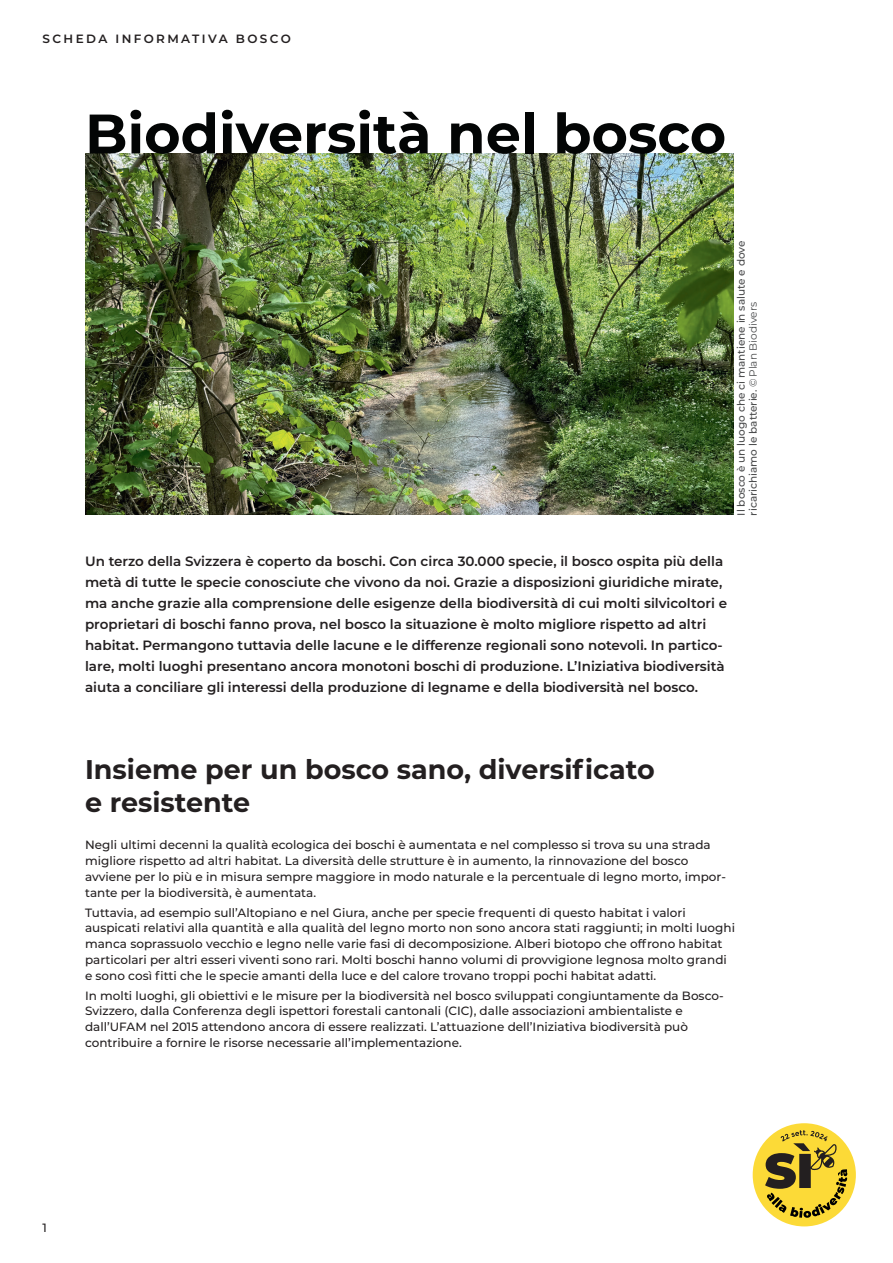
<style>
.page{position:relative;width:893px;height:1263px;background:#fff}
.page>*{position:absolute;margin:0;border:0;box-sizing:border-box;transform-origin:0 0}
.t1{font:700 55.5px "Montserrat";color:#030505}
.t2{font:700 27px/33px "Montserrat";color:#231f20}
.t3{font:600 13.5px/21px "Montserrat";color:#231f20}
.t4{font:500 12px/15.8px "Montserrat";color:#231f20}
.t5{font:600 12px "Montserrat";letter-spacing:.2em;color:#231f20}
.t6{font:500 10.5px/12px "Montserrat";color:#494a4b}
.s1{font-weight:400}
</style>
<div class="page">
<img style="left:85px;top:153px;width:648px;height:362px">
<div style="left:753px;top:1123px;width:103px;height:103px;background:#fcda37;border-radius:50%"></div>
<svg style="left:765px;top:1130px;width:82px;height:88px"></svg>
<p class="t5" style="left:43px;top:30px;width:250px">SCHEDA INFORMATIVA BOSCO</p>
<h1 class="t1" style="left:85px;top:94px;width:643px">Biodiversità nel bosco</h1>
<p class="t6" style="left:735px;top:515px;width:276px;rotate:-90deg">Il bosco è un luogo che ci mantiene in salute e dove ricarichiamo le batterie. <span class="s1">© Plan Biodivers</span></p>
<p class="t3" style="left:85px;top:550px;width:643px">Un terzo della Svizzera è coperto da boschi. Con circa 30.000 specie, il bosco ospita più della metà di tutte le specie conosciute che vivono da noi. Grazie a disposizioni giuridiche mirate, ma anche grazie alla comprensione delle esigenze della biodiversità di cui molti silvicoltori e proprietari di boschi fanno prova, nel bosco la situazione è molto migliore rispetto ad altri habitat. Permangono tuttavia delle lacune e le differenze regionali sono notevoli. In partico&shy;lare, molti luoghi presentano ancora monotoni boschi di produzione. L’Iniziativa biodiversità aiuta a conciliare gli interessi della produzione di legname e della biodiversità nel bosco.</p>
<h2 class="t2" style="left:85px;top:751px;width:571px">Insieme per un bosco sano, diversificato e resistente</h2>
<p class="t4" style="left:85px;top:837px;width:642px">Negli ultimi decenni la qualità ecologica dei boschi è aumentata e nel complesso si trova su una strada migliore rispetto ad altri habitat. La diversità delle strutture è in aumento, la rinnovazione del bosco avviene per lo più e in misura sempre maggiore in modo naturale e la percentuale di legno morto, impor&shy;tante per la biodiversità, è aumentata.</p>
<p class="t4" style="left:85px;top:904px;width:651px">Tuttavia, ad esempio sull’Altopiano e nel Giura, anche per specie frequenti di questo habitat i valori auspicati relativi alla quantità e alla qualità del legno morto non sono ancora stati raggiunti; in molti luoghi manca soprassuolo vecchio e legno nelle varie fasi di decomposizione. Alberi biotopo che offrono habitat particolari per altri esseri viventi sono rari. Molti boschi hanno volumi di provvigione legnosa molto grandi e sono così fitti che le specie amanti della luce e del calore trovano troppi pochi habitat adatti.</p>
<p class="t4" style="left:85px;top:987px;width:640px">In molti luoghi, gli obiettivi e le misure per la biodiversità nel bosco sviluppati congiuntamente da Bosco-Svizzero, dalla Conferenza degli ispettori forestali cantonali (CIC), dalle associazioni ambientaliste e dall’UFAM nel 2015 attendono ancora di essere realizzati. L’attuazione dell’Iniziativa biodiversità può contribuire a fornire le risorse necessarie all’implementazione.</p>
<p class="t4" style="left:43px;top:1219px;width:6px">1</p>
</div>
